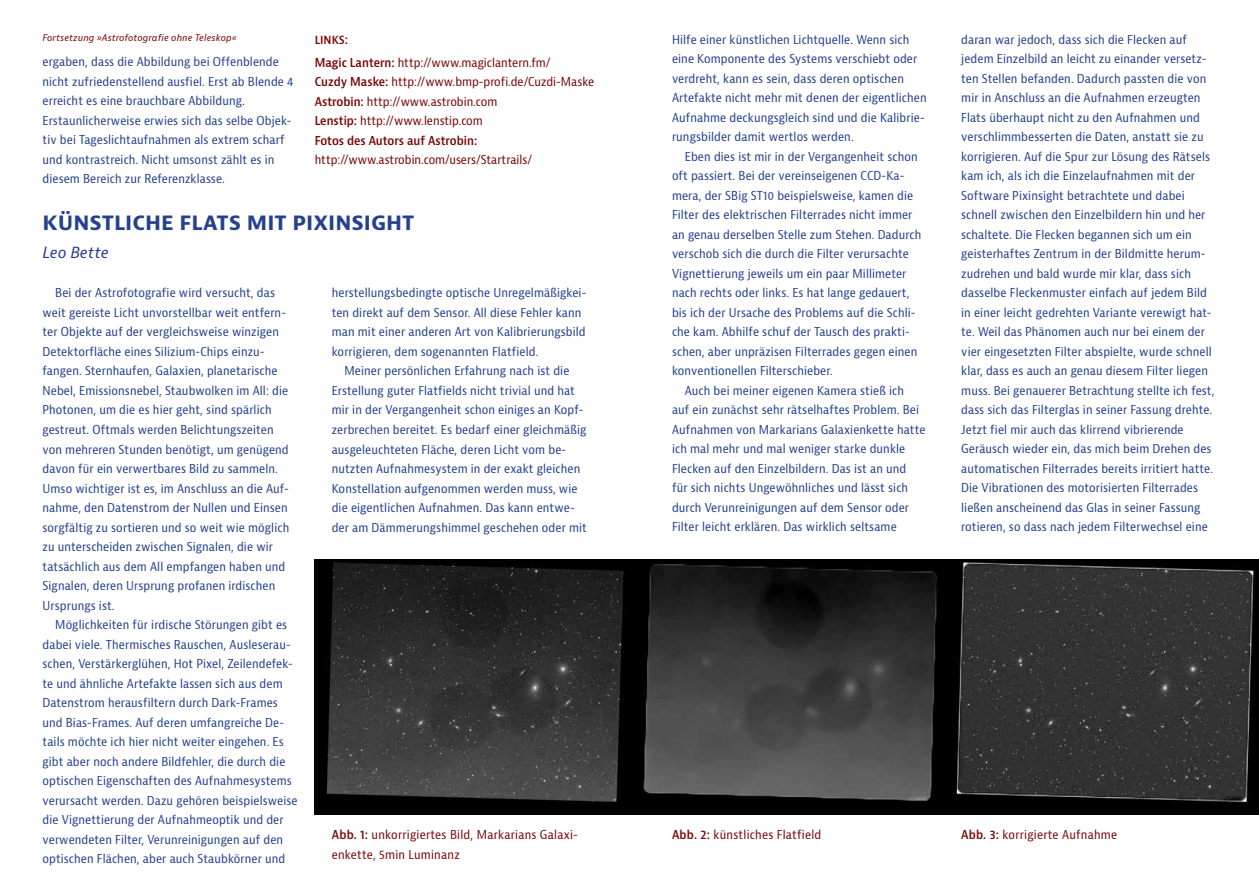
<style>
.page{position:relative;width:1259px;height:893px;background:#fff}
.page>*{position:absolute;margin:0;border:0;box-sizing:border-box;transform-origin:0 0}
.t1{font:700 21px "Bernina Sans";color:#25408f}
.t2{font:italic 15px "Bernina Sans";letter-spacing:-.005em;color:#25408f}
.t3{font:condensed 12px/19.5px "Bernina Sans";letter-spacing:.01em;color:#25408f}
.t4{font:condensed 12px/19.5px "Bernina Sans";color:#7a0708}
.t5{font:condensed 12px/19.5px "Bernina Sans";letter-spacing:.02em;color:#7a0708}
.t6{font:italic 9px "Bernina Sans";letter-spacing:.01em;color:#7a0708}
.s1{font-weight:600}
</style>
<div class="page">
<img style="left:315px;top:559px;width:944px;height:256px">
<p class="t6" style="left:43px;top:32px;width:196px">Fortsetzung »Astrofotografie ohne Teleskop«</p>
<p class="t3" style="left:672px;top:30px;width:256px">Hilfe einer künstlichen Lichtquelle. Wenn sich eine Komponente des Systems verschiebt oder verdreht, kann es sein, dass deren optischen Artefakte nicht mehr mit denen der eigentlichen Aufnahme deckungsgleich sind und die Kalibrie&shy;rungsbilder damit wertlos werden.</p>
<p class="t3" style="left:672px;top:147px;width:251px;text-indent:13px">Eben dies ist mir in der Vergangenheit schon oft passiert. Bei der vereinseigenen CCD-Ka&shy;mera, der SBig ST10 beispielsweise, kamen die Filter des elektrischen Filterrades nicht immer an genau derselben Stelle zum Stehen. Dadurch verschob sich die durch die Filter verursachte Vignettierung jeweils um ein paar Millimeter nach rechts oder links. Es hat lange gedauert, bis ich der Ursache des Problems auf die Schli&shy;che kam. Abhilfe schuf der Tausch des prakti&shy;schen, aber unpräzisen Filterrades gegen einen konventionellen Filterschieber.</p>
<p class="t3" style="left:672px;top:381px;width:255px;text-indent:13px">Auch bei meiner eigenen Kamera stieß ich<br>auf ein zunächst sehr rätselhaftes Problem. Bei Aufnahmen von Markarians Galaxienkette hatte ich mal mehr und mal weniger starke dunkle Flecken auf den Einzelbildern. Das ist an und<br>für sich nichts Ungewöhnliches und lässt sich durch Verunreinigungen auf dem Sensor oder Filter leicht erklären. Das wirklich seltsame</p>
<p class="t3" style="left:961px;top:30px;width:255px">daran war jedoch, dass sich die Flecken auf jedem Einzelbild an leicht zu einander versetz&shy;ten Stellen befanden. Dadurch passten die von mir in Anschluss an die Aufnahmen erzeugten Flats überhaupt nicht zu den Aufnahmen und verschlimmbesserten die Daten, anstatt sie zu korrigieren. Auf die Spur zur Lösung des Rätsels kam ich, als ich die Einzelaufnahmen mit der Software Pixinsight betrachtete und dabei schnell zwischen den Einzelbildern hin und her schaltete. Die Flecken begannen sich um ein geisterhaftes Zentrum in der Bildmitte herum&shy;zudrehen und bald wurde mir klar, dass sich dasselbe Fleckenmuster einfach auf jedem Bild in einer leicht gedrehten Variante verewigt hat&shy;te. Weil das Phänomen auch nur bei einem der vier eingesetzten Filter abspielte, wurde schnell klar, dass es auch an genau diesem Filter liegen muss. Bei genauerer Betrachtung stellte ich fest, dass sich das Filterglas in seiner Fassung drehte.<br>Jetzt fiel mir auch das klirrend vibrierende Geräusch wieder ein, das mich beim Drehen des automatischen Filterrades bereits irritiert hatte.<br>Die Vibrationen des motorisierten Filterrades ließen anscheinend das Glas in seiner Fassung rotieren, so dass nach jedem Filterwechsel eine</p>
<p class="t4" style="left:315px;top:28px;width:237px;line-height:23px"><span class="s1">Links:<br>Magic Lantern:</span> http://www.magiclantern.fm/</p>
<p class="t4" style="left:315px;top:72px;width:281px"><span class="s1">Cuzdy Maske:</span> http://www.bmp-profi.de/Cuzdi-Maske <span class="s1">Astrobin:</span> http://www.astrobin.com<br><span class="s1">Lenstip:</span> http://www.lenstip.com<br><span class="s1">Fotos des Autors auf Astrobin:</span></p>
<p class="t4" style="left:315px;top:150px;width:219px">http://www.astrobin.com/users/Startrails/</p>
<p class="t3" style="left:43px;top:53px;width:252px">ergaben, dass die Abbildung bei Offenblende nicht zufriedenstellend ausfiel. Erst ab Blende 4 erreicht es eine brauchbare Abbildung.<br>Erstaunlicherweise erwies sich das selbe Objek&shy;tiv bei Tageslichtaufnahmen als extrem scharf und kontrastreich. Nicht umsonst zählt es in diesem Bereich zur Referenzklasse.</p>
<h1 class="t1" style="left:43px;top:209px;width:373px">KÜNSTLICHE FLATS MIT PIXINSIGHT</h1>
<p class="t2" style="left:43px;top:243px;width:68px">Leo Bette</p>
<p class="t3" style="left:332px;top:284px;width:256px">herstellungsbedingte optische Unregelmäßigkei&shy;ten direkt auf dem Sensor. All diese Fehler kann man mit einer anderen Art von Kalibrierungsbild korrigieren, dem sogenannten Flatfield.</p>
<p class="t3" style="left:332px;top:362px;width:257px;text-indent:13px">Meiner persönlichen Erfahrung nach ist die Erstellung guter Flatfields nicht trivial und hat mir in der Vergangenheit schon einiges an Kopf&shy;zerbrechen bereitet. Es bedarf einer gleichmäßig ausgeleuchteten Fläche, deren Licht vom be&shy;nutzten Aufnahmesystem in der exakt gleichen Konstellation aufgenommen werden muss, wie die eigentlichen Aufnahmen. Das kann entwe&shy;der am Dämmerungshimmel geschehen oder mit</p>
<p class="t3" style="left:43px;top:284px;width:248px;text-indent:13px">Bei der Astrofotografie wird versucht, das weit gereiste Licht unvorstellbar weit entfern&shy;ter Objekte auf der vergleichsweise winzigen Detektorfläche eines Silizium-Chips einzu&shy;fangen. Sternhaufen, Galaxien, planetarische Nebel, Emissionsnebel, Staubwolken im All: die Photonen, um die es hier geht, sind spärlich gestreut. Oftmals werden Belichtungszeiten von mehreren Stunden benötigt, um genügend davon für ein verwertbares Bild zu sammeln.<br>Umso wichtiger ist es, im Anschluss an die Auf&shy;nahme, den Datenstrom der Nullen und Einsen sorgfältig zu sortieren und so weit wie möglich zu unterscheiden zwischen Signalen, die wir tatsächlich aus dem All empfangen haben und Signalen, deren Ursprung profanen irdischen Ursprungs ist.</p>
<p class="t3" style="left:43px;top:615px;width:257px;text-indent:13px">Möglichkeiten für irdische Störungen gibt es dabei viele. Thermisches Rauschen, Ausleserau&shy;schen, Verstärkerglühen, Hot Pixel, Zeilendefek&shy;te und ähnliche Artefakte lassen sich aus dem Datenstrom herausfiltern durch Dark-Frames und Bias-Frames. Auf deren umfangreiche De&shy;tails möchte ich hier nicht weiter eingehen. Es gibt aber noch andere Bildfehler, die durch die optischen Eigenschaften des Aufnahmesystems verursacht werden. Dazu gehören beispielsweise die Vignettierung der Aufnahmeoptik und der verwendeten Filter, Verunreinigungen auf den optischen Flächen, aber auch Staubkörner und</p>
<p class="t5" style="left:332px;top:826px;width:248px"><span class="s1">Abb. 1:</span> unkorrigiertes Bild, Markarians Galaxi&shy;enkette, 5min Luminanz</p>
<p class="t5" style="left:672px;top:826px;width:151px"><span class="s1">Abb. 2:</span> künstliches Flatfield</p>
<p class="t5" style="left:961px;top:826px;width:157px"><span class="s1">Abb. 3:</span> korrigierte Aufnahme</p>
</div>
